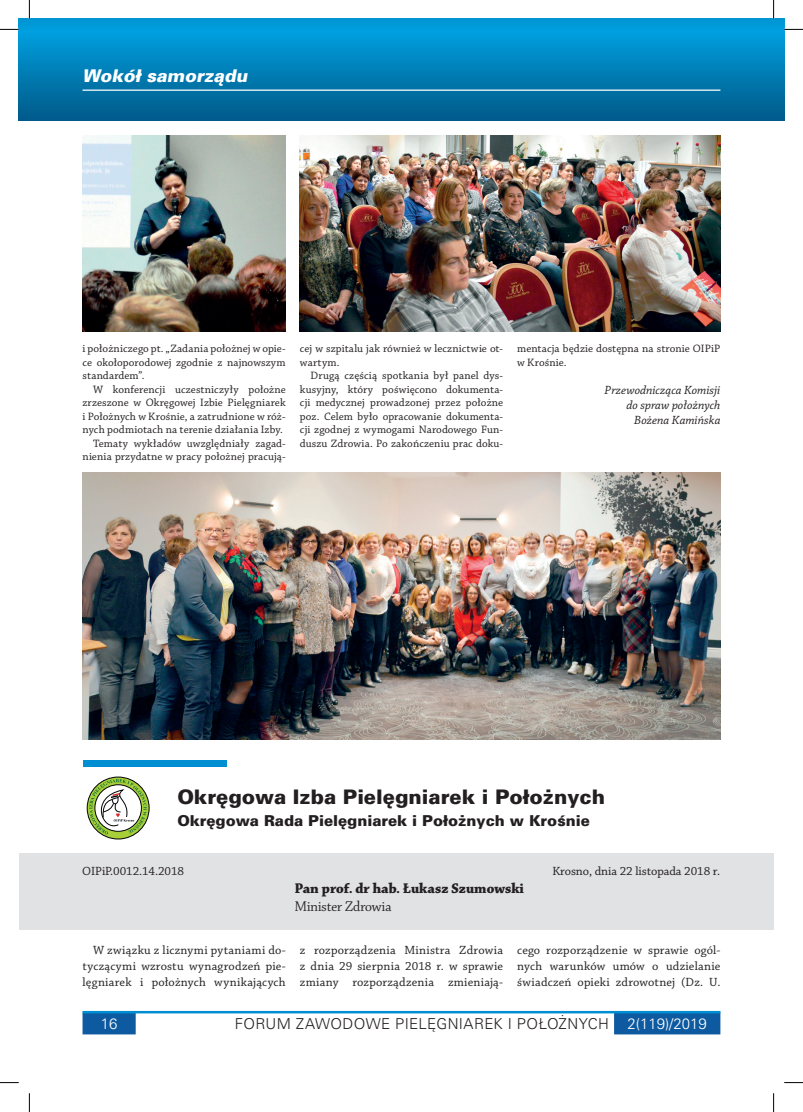
<style>
.page{position:relative;width:803px;height:1112px;background:#fff}
.page>*{position:absolute;margin:0;border:0;box-sizing:border-box;transform-origin:0 0}
.t1{font:20px "USA Black";color:#231f20}
.t2{font:italic 17.5px "USA Black";color:#fff}
.t3{font:15px "USA Light";letter-spacing:.02em;color:#231f20}
.t4{font:15px "USA Black";color:#231f20}
.t5{font:15px "Chaparral Pro Bold Disp";letter-spacing:.005em;color:#231f20}
.t6{font:15px "Chaparral Pro Disp";letter-spacing:.005em;color:#231f20}
.t7{font:15px "USA Light";color:#fff}
.t8{font:12.5px/16.2px "Chaparral Pro";letter-spacing:.015em;color:#231f20;text-align:justify}
.t9{font:italic 12.5px/15px "Chaparral Pro";letter-spacing:.005em;color:#231f20;text-align:right}
.t10{font:12.5px "Chaparral Pro";letter-spacing:-.005em;color:#231f20}
.t11{font:11.25px/13.5px "Chaparral Pro";letter-spacing:.01em;color:#231f20;text-align:justify}
.s1{color:#fff}
</style>
<div class="page">
<div style="left:19px;top:19px;width:754px;height:101px;background:linear-gradient(to bottom,#00a5e6,#005b8b)"></div>
<svg style="left:83px;top:1013px;width:637px;height:21px"></svg>
<hr style="left:83px;top:1010px;width:637px;height:3px;background:#008ed2">
<svg style="left:773px;top:19px;width:11px;height:101px"></svg>
<img style="left:83px;top:472px;width:637px;height:267px">
<img style="left:300px;top:136px;width:420px;height:195px">
<svg style="left:87px;top:778px;width:62px;height:60px"></svg>
<div style="left:87px;top:776px;width:62px;height:62px;border:1px solid #030508;border-radius:50%"></div>
<div style="left:83px;top:760px;width:143px;height:7px;background:#008ed2"></div>
<div style="left:19px;top:852px;width:754px;height:76px;background:#e1e2e4"></div>
<hr style="left:83px;top:89px;width:637px;height:2px;background:#fff">
<img style="left:83px;top:136px;width:203px;height:195px">
<svg style="left:0;top:29px;width:19px;height:1px"></svg>
<svg style="left:784px;top:29px;width:19px;height:1px"></svg>
<svg style="left:0;top:1082px;width:19px;height:1px"></svg>
<svg style="left:784px;top:1082px;width:19px;height:1px"></svg>
<svg style="left:29px;top:0;width:1px;height:19px"></svg>
<svg style="left:29px;top:1093px;width:1px;height:18px"></svg>
<svg style="left:773px;top:0;width:1px;height:19px"></svg>
<svg style="left:773px;top:1093px;width:1px;height:18px"></svg>
<h2 class="t2" style="left:83px;top:66px;width:167px">Wokół samorządu</h2>
<p class="t11" style="left:83px;top:342px;width:205px">i położniczego pt. „Zadania położnej w opie&shy;ce okołoporodowej zgodnie z najnowszym standardem”.</p>
<p class="t11" style="left:83px;top:383px;width:205px;text-align:right">W konferencji uczestniczyły położne zrzeszone w Okręgowej Izbie Pielęgniarek i Położnych w Krośnie, a zatrudnione w róż&shy;nych podmiotach na terenie działania Izby.<br>Tematy wykładów uwzględniały zagad&shy;nienia przydatne w pracy położnej pracują-</p>
<p class="t11" style="left:300px;top:342px;width:205px">cej w szpitalu jak również w lecznictwie ot&shy;wartym.</p>
<p class="t11" style="left:300px;top:369px;width:205px;text-indent:11px">Drugą częścią spotkania był panel dys&shy;kusyjny, który poświęcono dokumenta&shy;cji medycznej prowadzonej przez położne poz. Celem było opracowanie dokumenta&shy;cji zgodnej z wymogami Narodowego Fun&shy;duszu Zdrowia. Po zakończeniu prac doku-</p>
<p class="t11" style="left:517px;top:342px;width:205px">mentacja będzie dostępna na stronie OIPiP w Krośnie.</p>
<p class="t9" style="left:604px;top:383px;width:117px">Przewodnicząca Komisji do spraw położnych<br>Bożena Kamińska</p>
<h1 class="t1" style="left:177px;top:784px;width:429px">Okręgowa Izba Pielęgniarek i Położnych</h1>
<h3 class="t4" style="left:177px;top:811px;width:414px">Okręgowa Rada Pielęgniarek i Położnych w Krośnie</h3>
<p class="t10" style="left:82px;top:864px;width:103px">OIPiP.0012.14.2018</p>
<p class="t10" style="left:552px;top:864px;width:169px">Krosno, dnia 22 listopada 2018 r.</p>
<h3 class="t5" style="left:295px;top:880px;width:231px">Pan prof. dr hab. Łukasz Szumowski</h3>
<h3 class="t6" style="left:295px;top:898px;width:98px">Minister Zdrowia</h3>
<p class="t8" style="left:83px;top:941px;width:205px;text-indent:11px">W związku z licznymi pytaniami do&shy;tyczącymi wzrostu wynagrodzeń pie&shy;lęgniarek i położnych wynikających</p>
<p class="t8" style="left:300px;top:941px;width:205px">z rozporządzenia Ministra Zdrowia z dnia 29 sierpnia 2018 r. w sprawie zmiany rozporządzenia zmieniają-</p>
<p class="t8" style="left:517px;top:941px;width:205px">cego rozporządzenie w sprawie ogól&shy;nych warunków umów o udzielanie świadczeń opieki zdrowotnej (Dz. U.</p>
<h3 class="t7" style="left:101px;top:1015px;width:18px">16</h3>
<h3 class="t3" style="left:235px;top:1015px;width:474px">FORUM ZAWODOWE PIELĘGNIAREK I POŁOŻNYCH <span class="s1">2(119)/2019</span></h3>
</div>
